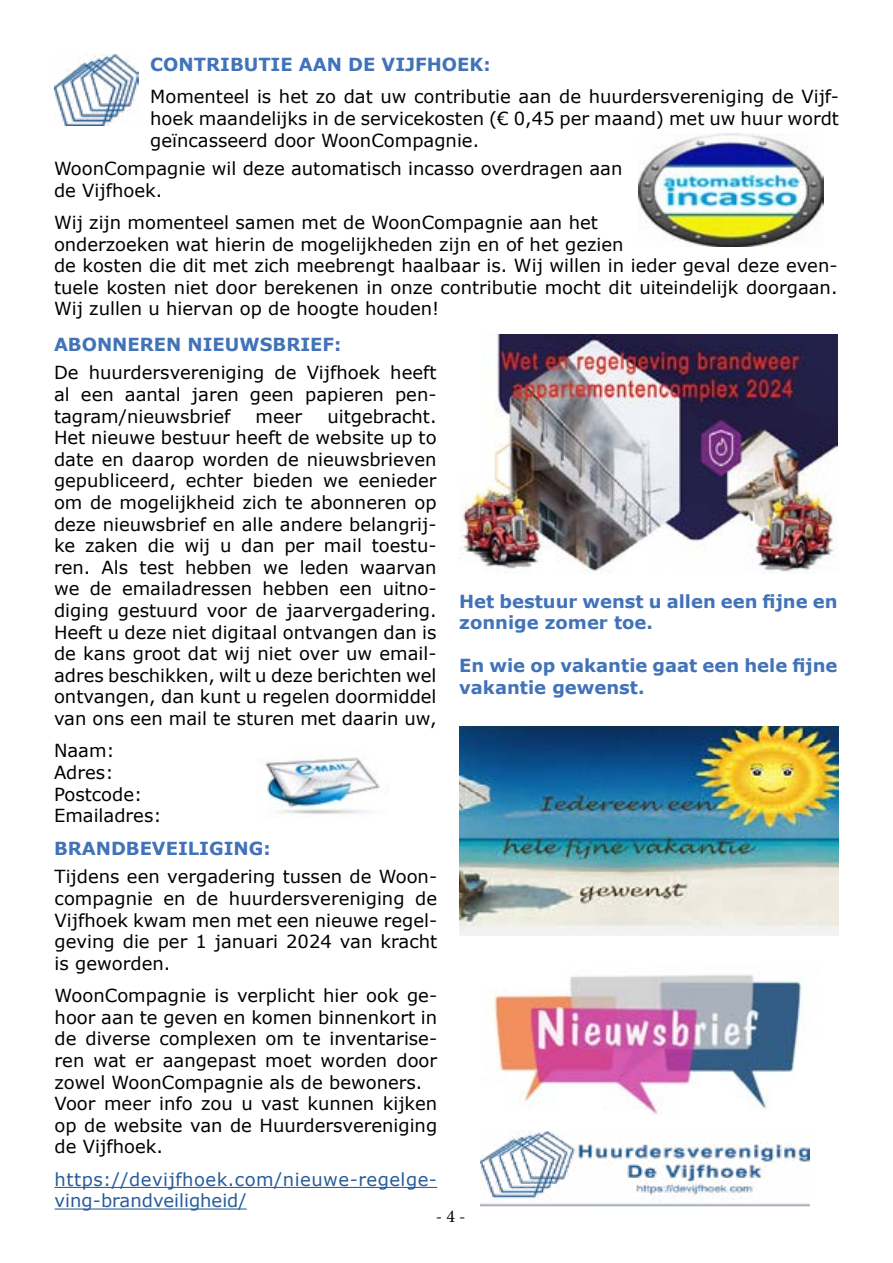
<style>
.page{position:relative;width:893px;height:1263px;background:#fff}
.page>*{position:absolute;margin:0;border:0;box-sizing:border-box;transform-origin:0 0}
.t1{font:18px/21.6px "Verdana";color:#000;text-align:justify}
.t2{font:700 18px/21.6px "Verdana";color:#4273b8}
.t3{font:18px/21.6px "Verdana";letter-spacing:.025em;color:#275b9b}
.t4{font:18px "Minion Pro";color:#000}
</style>
<div class="page">
<img style="left:54px;top:54px;width:84px;height:71px">
<img style="left:265px;top:750px;width:115px;height:67px">
<img style="left:639px;top:133px;width:184px;height:114px">
<img style="left:459px;top:727px;width:380px;height:208px">
<hr style="left:55px;top:1187px;width:382px;height:1px;background:#275b9b">
<hr style="left:55px;top:1208px;width:192px;height:1px;background:#275b9b">
<img style="left:459px;top:334px;width:378px;height:239px">
<img style="left:481px;top:1131px;width:328px;height:76px">
<img style="left:493px;top:974px;width:309px;height:140px">
<p class="t2" style="left:150px;top:54px;width:342px">CONTRIBUTIE AAN DE VIJFHOEK:</p>
<p class="t1" style="left:150px;top:86px;width:690px">Momenteel is het zo dat uw contributie aan de huurdersvereniging de Vijf&shy;hoek maandelijks in de servicekosten (€ 0,45 per maand) met uw huur wordt geïncasseerd door WoonCompagnie.</p>
<p class="t1" style="left:54px;top:158px;width:570px">WoonCompagnie wil deze automatisch incasso overdragen aan de Vijfhoek.</p>
<p class="t1" style="left:54px;top:212px;width:785px;text-align:left">Wij zijn momenteel samen met de WoonCompagnie aan het<br>onderzoeken wat hierin de mogelijkheden zijn en of het gezien<br>de kosten die dit met zich meebrengt haalbaar is. Wij willen in ieder geval deze even&shy;tuele kosten niet door berekenen in onze contributie mocht dit uiteindelijk doorgaan.<br>Wij zullen u hiervan op de hoogte houden!</p>
<p class="t2" style="left:54px;top:334px;width:289px">ABONNEREN NIEUWSBRIEF:</p>
<p class="t1" style="left:54px;top:362px;width:384px">De huurdersvereniging de Vijfhoek heeft al een aantal jaren geen papieren pen&shy;tagram/nieuwsbrief</p>
<p class="t1" style="left:54px;top:405px;width:384px;text-indent:273px">uitgebracht.<br>Het nieuwe bestuur heeft de website up to date en daarop worden de nieuwsbrieven gepubliceerd, echter bieden we eenieder om de mogelijkheid zich te abonneren op deze nieuwsbrief en alle andere belangrij&shy;ke zaken die wij u dan per mail toestu&shy;ren. Als test hebben we leden waarvan we de emailadressen hebben een uitno&shy;diging gestuurd voor de jaarvergadering.<br>Heeft u deze niet digitaal ontvangen dan is de kans groot dat wij niet over uw email&shy;adres beschikken, wilt u deze berichten wel ontvangen, dan kunt u regelen doormiddel van ons een mail te sturen met daarin uw,</p>
<p class="t1" style="left:54px;top:740px;width:109px;text-align:left">Naam:<br>Adres:<br>Postcode:<br>Emailadres:</p>
<p class="t1" style="left:256px;top:405px;width:48px">meer</p>
<p class="t2" style="left:459px;top:590px;width:380px">Het bestuur wenst u allen een fijne en zonnige zomer toe.</p>
<p class="t2" style="left:459px;top:655px;width:380px">En wie op vakantie gaat een hele fijne vakantie gewenst.</p>
<p class="t2" style="left:54px;top:838px;width:218px">BRANDBEVEILIGING:</p>
<p class="t1" style="left:55px;top:866px;width:384px">Tijdens een vergadering tussen de Woon&shy;compagnie en de huurdersvereniging de Vijfhoek kwam men met een nieuwe regel&shy;geving die per 1 januari 2024 van kracht is geworden.</p>
<p class="t1" style="left:55px;top:985px;width:384px;text-align:left">WoonCompagnie is verplicht hier ook ge&shy;hoor aan te geven en komen binnenkort in de diverse complexen om te inventarise&shy;ren wat er aangepast moet worden door zowel WoonCompagnie als de bewoners.<br>Voor meer info zou u vast kunnen kijken op de website van de Huurdersvereniging de Vijfhoek.</p>
<p class="t3" style="left:55px;top:1169px;width:384px">https://devijfhoek.com/nieuwe-regelge&shy;ving-brandveiligheid/</p>
<p class="t4" style="left:436px;top:1204px;width:31px">- 4 -</p>
</div>
